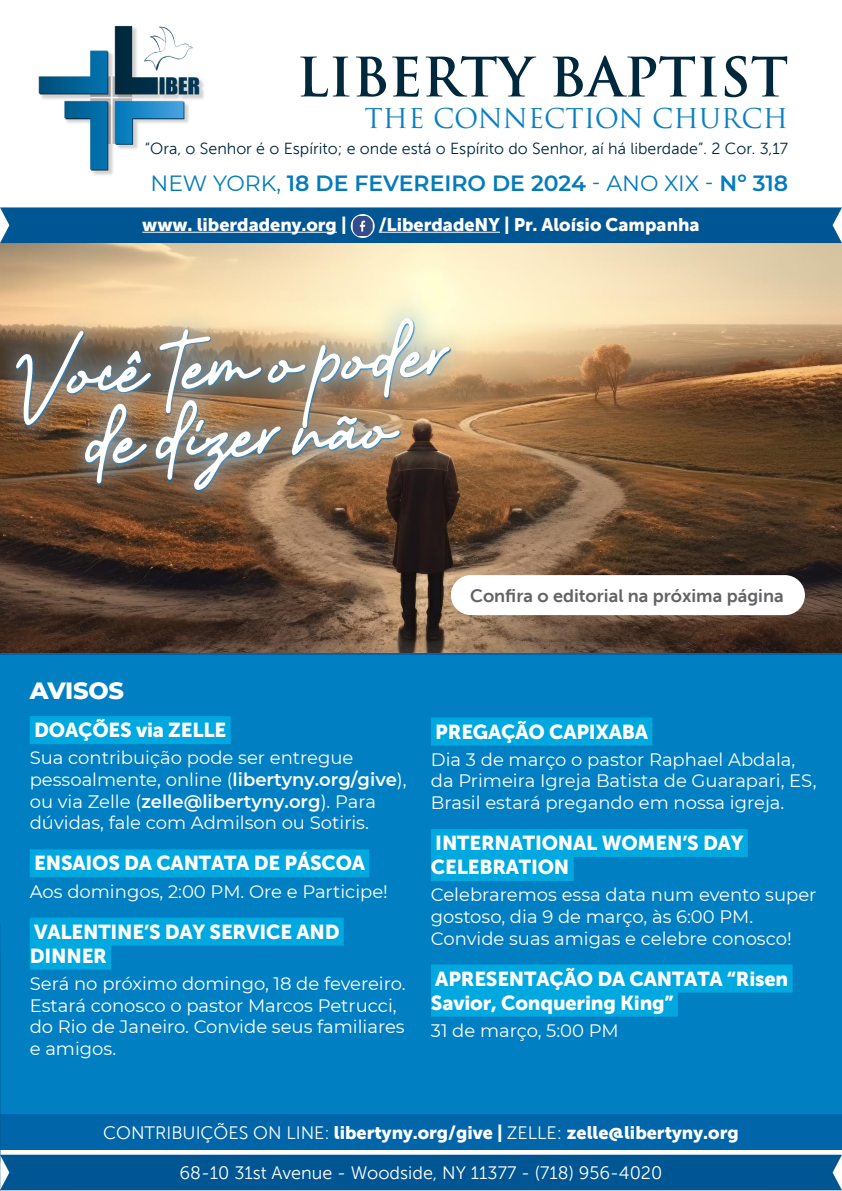
<style>
.page{position:relative;width:842px;height:1191px;background:#fff}
.page>*{position:absolute;margin:0;border:0;box-sizing:border-box;transform-origin:0 0}
.t1{font:128.8px "Better Yesterday italic";color:#fff}
.t2{font:700 52.8px "Trajan Pro";color:#00283d}
.t3{font:26.6px "Trajan Pro";color:#0b7fc0}
.t4{font:800 24px "Montserrat";letter-spacing:-.01em;color:#fff}
.Data{font:600 22px "Montserrat";color:#037bbc}
.Sublinhado_avisos{font:20px/24px "Museo Sans 900";letter-spacing:-.01em;color:#fff}
.Texto_avisos{font:18px/21.6px "Montserrat";color:#fff}
.t5{font:18px "Museo Sans 900";color:#fff}
.t6{font:18px "Museo Sans 300";color:#fff}
.t7{font:18px "Museo Sans 700";color:#636366}
.t8{font:16px "Museo Sans 300";color:#00283d}
.s1{font-weight:400}
.s2{font-weight:600}
.s3{font-family:"Museo Sans 300"}
</style>
<div class="page">
<img style="left:0;top:243px;width:842px;height:409px">
<div style="left:0;top:655px;width:842px;height:459px;background:#0080c3"></div>
<div style="left:0;top:1114px;width:842px;height:35px;background:#0066a9"></div>
<div style="left:0;top:207px;width:842px;height:36px;background:#005693"></div>
<img style="left:38px;top:25px;width:166px;height:150px">
<div style="left:0;top:1154px;width:842px;height:36px;background:#005693"></div>
<hr style="left:142px;top:232px;width:195px;height:1px;background:#fff">
<hr style="left:379px;top:232px;width:121px;height:1px;background:#fff">
<svg style="left:351px;top:214px;width:24px;height:24px"></svg>
<img style="left:353px;top:216px;width:20px;height:20px">
<div style="left:451px;top:575px;width:354px;height:40px;background:#fff;border-radius:20px"></div>
<div style="left:30px;top:716px;width:201px;height:28px;background:#00a8e0"></div>
<div style="left:30px;top:849px;width:339px;height:28px;background:#00a8e0"></div>
<div style="left:30px;top:917px;width:314px;height:28px;background:#00a8e0"></div>
<div style="left:30px;top:941px;width:81px;height:28px;background:#00a8e0"></div>
<div style="left:431px;top:717px;width:221px;height:28px;background:#00a8e0"></div>
<div style="left:431px;top:829px;width:317px;height:28px;background:#00a8e0"></div>
<div style="left:431px;top:853px;width:143px;height:28px;background:#00a8e0"></div>
<div style="left:431px;top:964px;width:361px;height:28px;background:#00a8e0"></div>
<div style="left:431px;top:988px;width:247px;height:28px;background:#00a8e0"></div>
<img style="left:0;top:289px;width:480px;height:234px">
<p class="t2" style="left:297px;top:44px;width:493px">LIBERTY BAPTIST</p>
<p class="t3" style="left:365px;top:101px;width:425px">THE CONNECTION CHURCH</p>
<p class="t8" style="left:145px;top:140px;width:645px">“Ora, o Senhor é o Espírito; e onde está o Espírito do Senhor, aí há liberdade”. 2 Cor. 3,17</p>
<p class="Data" style="left:150px;top:167px;width:639px"><span class="s1">NEW YORK,</span> 18 DE FEVEREIRO DE 2024 <span class="s1">- ANO XIX -</span> Nº 318</p>
<p class="t5" style="left:142px;top:214px;width:206px">www. liberdadeny.org |</p>
<p class="t5" style="left:379px;top:214px;width:322px">/LiberdadeNY | Pr. Aloísio Campanha</p>
<p class="t1" style="left:13px;top:315px;width:426px;rotate:-3deg">Você tem o poder</p>
<p class="t1" style="left:75px;top:383px;width:310px;rotate:-3deg">de dizer não</p>
<p class="t7" style="left:470px;top:586px;width:315px">Confira o editorial na próxima página</p>
<p class="t4" style="left:30px;top:673px;width:96px">AVISOS</p>
<p class="Sublinhado_avisos" style="left:34px;top:718px;width:194px">DOAÇÕES via ZELLE</p>
<p class="Texto_avisos" style="left:30px;top:746px;width:378px">Sua contribuição pode ser entregue pessoalmente, online (<span class="s2">libertyny.org/give</span>), ou via Zelle (<span class="s2">zelle@libertyny.org</span>). Para dúvidas, fale com Admilson ou Sotiris.</p>
<p class="Sublinhado_avisos" style="left:34px;top:851px;width:332px">ENSAIOS DA CANTATA DE PÁSCOA</p>
<p class="Texto_avisos" style="left:30px;top:879px;width:360px">Aos domingos, 2:00 PM. Ore e Participe!</p>
<p class="Sublinhado_avisos" style="left:30px;top:919px;width:311px">VALENTINE’S DAY SERVICE AND<br>DINNER</p>
<p class="Texto_avisos" style="left:30px;top:972px;width:377px">Será no próximo domingo, 18 de fevereiro.</p>
<p class="Texto_avisos" style="left:30px;top:993px;width:376px">Estará conosco o pastor Marcos Petrucci, do Rio de Janeiro. Convide seus familiares e amigos.</p>
<p class="Sublinhado_avisos" style="left:435px;top:719px;width:214px">PREGAÇÃO CAPIXABA</p>
<p class="Texto_avisos" style="left:431px;top:748px;width:387px">Dia 3 de março o pastor Raphael Abdala, da Primeira Igreja Batista de Guarapari, ES,<br>Brasil estará pregando em nossa igreja.</p>
<p class="Sublinhado_avisos" style="left:431px;top:831px;width:314px">INTERNATIONAL WOMEN’S DAY<br>CELEBRATION</p>
<p class="Texto_avisos" style="left:431px;top:883px;width:387px">Celebraremos essa data num evento super gostoso, dia 9 de março, às 6:00 PM.<br>Convide suas amigas e celebre conosco!</p>
<p class="Sublinhado_avisos" style="left:431px;top:966px;width:359px">APRESENTAÇÃO DA CANTATA “Risen<br>Savior, Conquering King”</p>
<p class="Texto_avisos" style="left:431px;top:1019px;width:189px">31 de março, 5:00 PM</p>
<p class="t5" style="left:103px;top:1122px;width:637px"><span class="s3">CONTRIBUIÇÕES ON LINE:</span> libertyny.org/give | <span class="s3">ZELLE:</span> zelle@libertyny.org</p>
<p class="t6" style="left:179px;top:1163px;width:484px">68-10 31st Avenue - Woodside, NY 11377 - (718) 956-4020</p>
</div>
